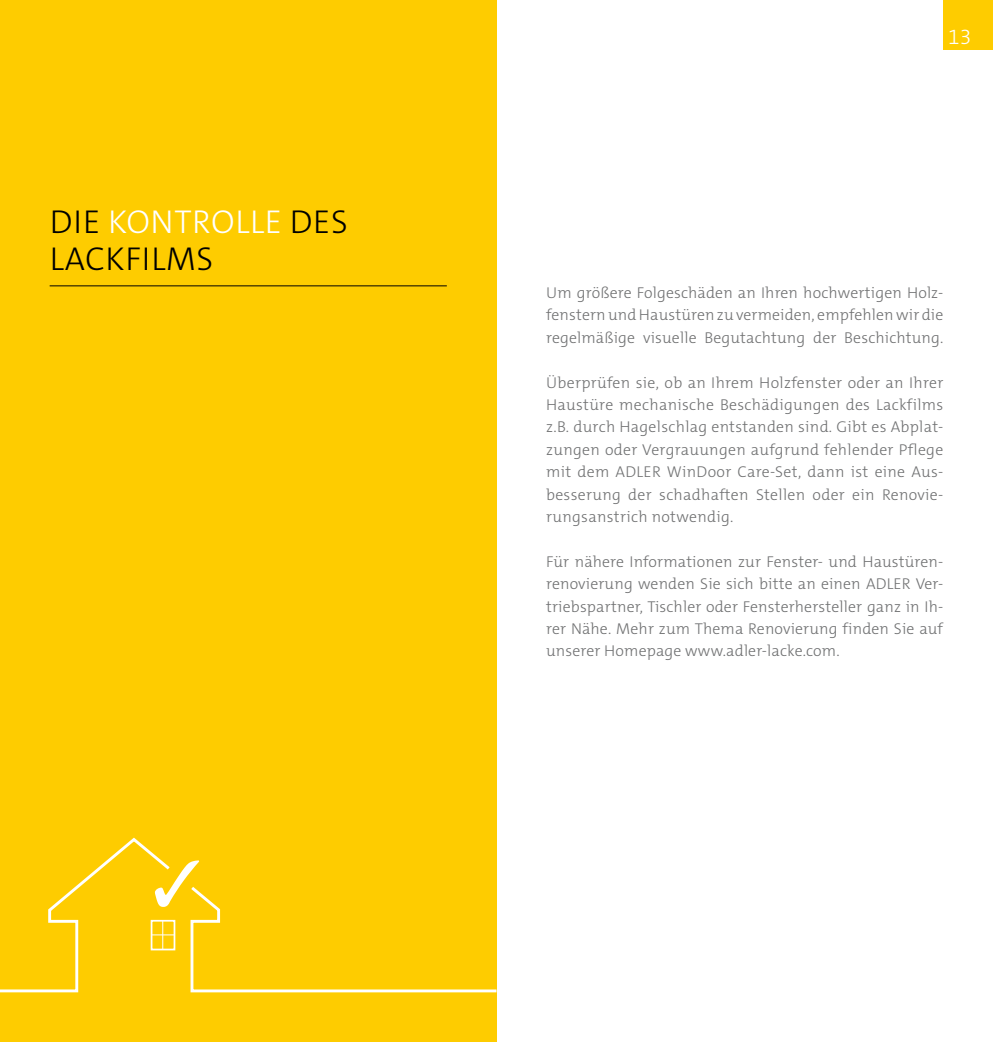
<style>
.page{position:relative;width:993px;height:1042px;background:#fff}
.page>*{position:absolute;margin:0;border:0;box-sizing:border-box;transform-origin:0 0}
.t1{font:300 33.25px/36.4px "The Mix C4 s";letter-spacing:.02em;color:#000}
.t2{font:300 21px "The Mix C4 s";color:#fff}
.t3{font:300 15.75px/22.4px "The Mix C4 s";letter-spacing:.01em;color:#707172;text-align:justify}
.s1{color:#fff}
</style>
<div class="page">
<div style="left:0;top:0;width:496px;height:1042px;background:#fecc00"></div>
<hr style="left:50px;top:285px;width:396px;height:1px;background:#000">
<div style="left:943px;top:0;width:49px;height:50px;background:#fecc00"></div>
<svg style="left:0;top:836px;width:497px;height:158px"></svg>
<h1 class="t1" style="left:50px;top:204px;width:299px">DIE <span class="s1">KONTROLLE</span> DES<br>LACKFILMS</h1>
<h2 class="t2" style="left:947px;top:24px;width:25px">13</h2>
<p class="t3" style="left:546px;top:281px;width:398px">Um größere Folgeschäden an Ihren hochwertigen Holz&shy;fenstern und Haustüren zu vermeiden, empfehlen wir die regelmäßige visuelle Begutachtung der Beschichtung.</p>
<p class="t3" style="left:546px;top:371px;width:398px">Überprüfen sie, ob an Ihrem Holzfenster oder an Ihrer Haustüre mechanische Beschädigungen des Lackfilms z.B. durch Hagelschlag entstanden sind. Gibt es Abplat&shy;zungen oder Vergrauungen aufgrund fehlender Pflege mit dem ADLER WinDoor Care-Set, dann ist eine Aus&shy;besserung der schadhaften Stellen oder ein Renovie&shy;rungsanstrich notwendig.</p>
<p class="t3" style="left:546px;top:550px;width:398px">Für nähere Informationen zur Fenster- und Haustüren&shy;renovierung wenden Sie sich bitte an einen ADLER Ver&shy;triebspartner, Tischler oder Fensterhersteller ganz in Ih&shy;rer Nähe. Mehr zum Thema Renovierung finden Sie auf unserer Homepage www.adler-lacke.com.</p>
</div>
